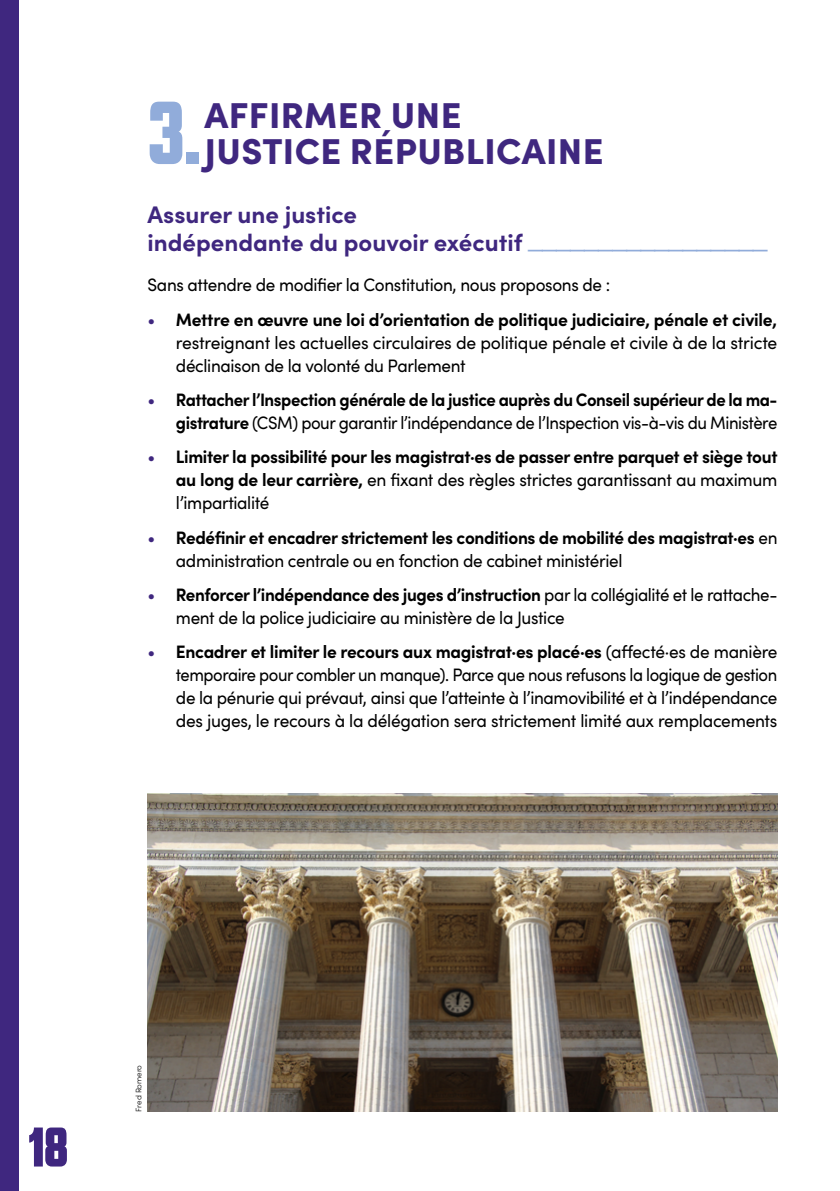
<style>
.page{position:relative;width:840px;height:1191px;background:#fff}
.page>*{position:absolute;margin:0;border:0;box-sizing:border-box;transform-origin:0 0}
.t1{font:700 96px "Apotek Comp";color:#91acda}
.t2{font:900 60px "Apotek Comp";color:#3f277f}
.t3{font:900 36px/36px "Sofia Pro";letter-spacing:.01em;color:#3f277f}
.Chap_H4{font:700 24px/28px "Sofia Pro";color:#3f277f}
.Chap_Body{font:18px/23px "Sofia Pro";letter-spacing:-.02em;color:#000;text-align:justify;scale:.96 1}
.t4{font:700 18px/23px "Sofia Pro";letter-spacing:-.025em;color:#000;text-align:justify;scale:.95 1}
.Chap_Body-2{font:18px/23px "Sofia Pro";letter-spacing:-.02em;color:#000;text-align:justify}
.t5{font:700 18px/23px "Sofia Pro";letter-spacing:-.025em;color:#000;text-align:right;scale:.93 1}
.Chap_Body-3{font:18px/23px "Sofia Pro";letter-spacing:-.02em;color:#000;scale:.94 1}
.Chap_Body-4{font:18px "Sofia Pro";letter-spacing:-.02em;color:#000;scale:.95 1}
.t6{font:300 8px "Sofia Pro";letter-spacing:-.01em;color:#000}
.s1{font-weight:300;font-size:28px;color:#91acda}
.s2{color:#3f277f}
.s3{font-weight:700}
.s4{font-weight:400;color:#3f277f}
.s5{font-weight:400}
</style>
<div class="page">
<div style="left:0;top:0;width:18px;height:1191px;background:#3f277f"></div>
<img style="left:147px;top:794px;width:630px;height:317px">
<p class="t1" style="left:148px;top:74px;width:55px">3.</p>
<p class="t3" style="left:204px;top:94px;width:400px">AFFIRMER UNE<br>JUSTICE RÉPUBLICAINE</p>
<p class="Chap_H4" style="left:147px;top:199px;width:622px">Assurer une justice<br>indépendante du pouvoir exécutif <span class="s1">_________________</span></p>
<p class="Chap_Body-4" style="left:147px;top:272px;width:488px">Sans attendre de modifier la Constitution, nous proposons de :</p>
<p class="Chap_Body-2" style="left:176px;top:307px;width:602px;text-indent:-28px"><span class="s2">•</span> <span class="s3">Mettre en œuvre une loi d’orientation de politique judiciaire, pénale et civile, </span>restreignant les actuelles circulaires de politique pénale et civile à de la stricte déclinaison de la volonté du Parlement</p>
<p class="t5" style="left:147px;top:387px;width:678px"><span class="s4">•</span> Rattacher l’Inspection générale de la justice auprès du Conseil supérieur de la ma&shy;gistrature <span class="s5">(CSM) pour garantir l’indépendance de l’Inspection vis-à-vis du Ministère</span></p>
<p class="t4" style="left:176px;top:444px;width:634px;text-indent:-28px"><span class="s4">•</span> Limiter la possibilité pour les magistrat·es de passer entre parquet et siège tout au long de leur carrière, <span class="s5">en fixant des règles strictes garantissant au maximum l’impartialité</span></p>
<p class="t4" style="left:176px;top:524px;width:634px;text-indent:-28px"><span class="s4">•</span> Redéfinir et encadrer strictement les conditions de mobilité des magistrat·es <span class="s5">en administration centrale ou en fonction de cabinet ministériel</span></p>
<p class="Chap_Body-3" style="left:176px;top:582px;width:641px;text-indent:-28px"><span class="s2">•</span> <span class="s3">Renforcer l’indépendance des juges d’instruction</span> par la collégialité et le rattache&shy;ment de la police judiciaire au ministère de la Justice</p>
<p class="Chap_Body" style="left:176px;top:639px;width:628px;text-indent:-28px"><span class="s2">•</span> <span class="s3">Encadrer et limiter le recours aux magistrat·es placé·es</span> (affecté·es de manière temporaire pour combler un manque). Parce que nous refusons la logique de gestion de la pénurie qui prévaut, ainsi que l’atteinte à l’inamovibilité et à l’indépendance des juges, le recours à la délégation sera strictement limité aux remplacements</p>
<h2 class="t2" style="left:28px;top:1110px;width:41px">18</h2>
<p class="t6" style="left:133px;top:1111px;width:48px;rotate:-90deg">Fred Romero</p>
</div>
